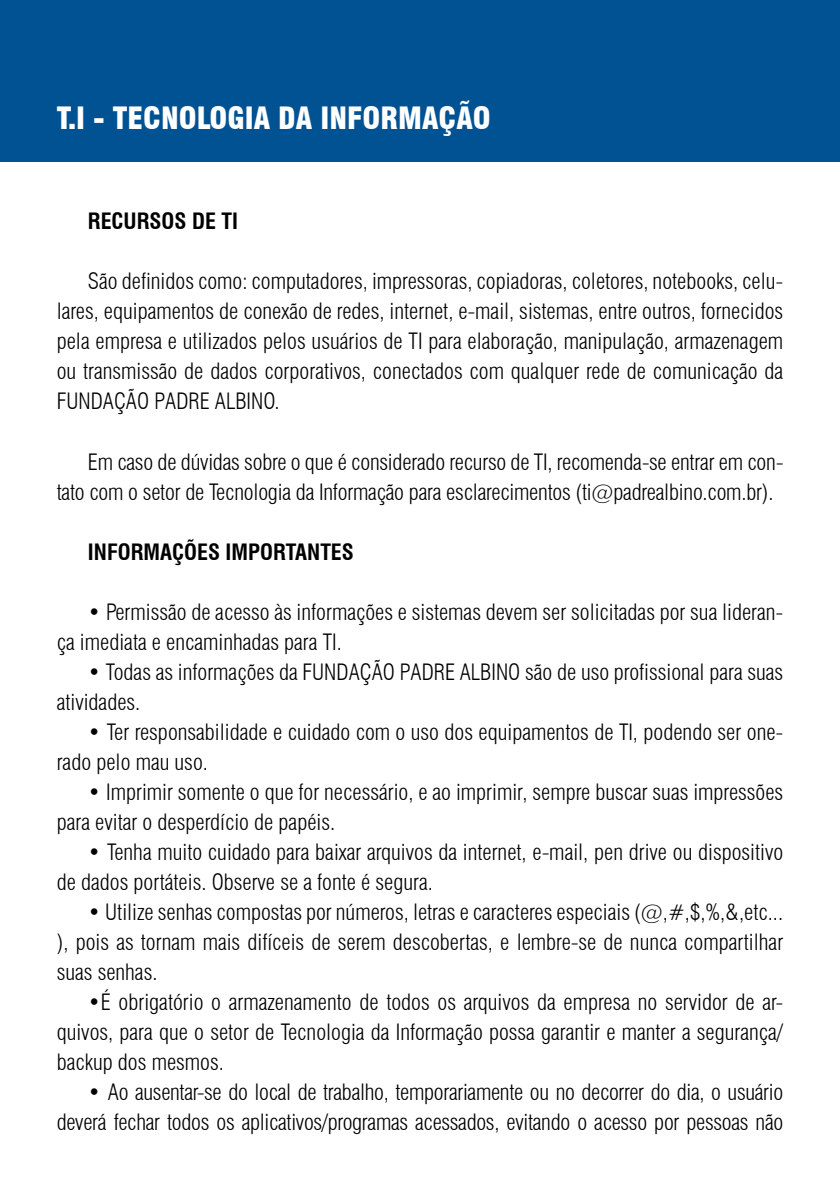
<style>
.page{position:relative;width:840px;height:1191px;background:#fff}
.page>*{position:absolute;margin:0;border:0;box-sizing:border-box;transform-origin:0 0}
.t1{font:900 condensed 30px "Swiss 721 BT";color:#fff}
.t2{font:300 condensed 22px/30px "Swiss 721 BT";color:#000}
.t3{font:700 condensed 22px "Swiss 721 BT";color:#000}
.s1{font-weight:700}
</style>
<div class="page">
<div style="left:0;top:0;width:839px;height:161px;background:#005293"></div>
<h1 class="t1" style="left:57px;top:100px;width:435px">T.I - TECNOLOGIA DA INFORMAÇÃO</h1>
<p class="t3" style="left:88px;top:208px;width:151px">RECURSOS DE TI</p>
<p class="t2" style="left:57px;top:266px;width:727px;text-align:justify;text-indent:31px">São definidos como: computadores, impressoras, copiadoras, coletores, notebooks, celu&shy;lares, equipamentos de conexão de redes, internet, e-mail, sistemas, entre outros, fornecidos pela empresa e utilizados pelos usuários de TI para elaboração, manipulação, armazenagem ou transmissão de dados corporativos, conectados com qualquer rede de comunicação da FUNDAÇÃO PADRE ALBINO.</p>
<p class="t2" style="left:57px;top:446px;width:727px;text-indent:31px">Em caso de dúvidas sobre o que é considerado recurso de TI, recomenda-se entrar em con&shy;tato com o setor de Tecnologia da Informação para esclarecimentos (ti@padrealbino.com.br).</p>
<p class="t3" style="left:88px;top:538px;width:267px">INFORMAÇÕES IMPORTANTES</p>
<p class="t2" style="left:57px;top:596px;width:727px;text-indent:31px"><span class="s1">•</span> Permissão de acesso às informações e sistemas devem ser solicitadas por sua lideran&shy;ça imediata e encaminhadas para TI.</p>
<p class="t2" style="left:57px;top:656px;width:727px;text-indent:31px"><span class="s1">•</span> Todas as informações da FUNDAÇÃO PADRE ALBINO são de uso profissional para suas atividades.</p>
<p class="t2" style="left:57px;top:716px;width:727px;text-indent:31px"><span class="s1">•</span> Ter responsabilidade e cuidado com o uso dos equipamentos de TI, podendo ser one&shy;rado pelo mau uso.</p>
<p class="t2" style="left:57px;top:776px;width:727px;text-indent:31px"><span class="s1">•</span> Imprimir somente o que for necessário, e ao imprimir, sempre buscar suas impressões para evitar o desperdício de papéis.</p>
<p class="t2" style="left:57px;top:836px;width:727px;text-indent:31px"><span class="s1">•</span> Tenha muito cuidado para baixar arquivos da internet, e-mail, pen drive ou dispositivo de dados portáteis. Observe se a fonte é segura.</p>
<p class="t2" style="left:57px;top:896px;width:727px;text-align:justify;text-indent:31px"><span class="s1">•</span> Utilize senhas compostas por números, letras e caracteres especiais (@,#,$,%,&amp;,etc... ), pois as tornam mais difíceis de serem descobertas, e lembre-se de nunca compartilhar suas senhas.</p>
<p class="t2" style="left:57px;top:986px;width:727px;text-align:justify;text-indent:31px"><span class="s1">•</span>É obrigatório o armazenamento de todos os arquivos da empresa no servidor de ar&shy;quivos, para que o setor de Tecnologia da Informação possa garantir e manter a segurança/ backup dos mesmos.</p>
<p class="t2" style="left:57px;top:1076px;width:727px;text-align:right"><span class="s1">•</span> Ao ausentar-se do local de trabalho, temporariamente ou no decorrer do dia, o usuário deverá fechar todos os aplicativos/programas acessados, evitando o acesso por pessoas não</p>
</div>
